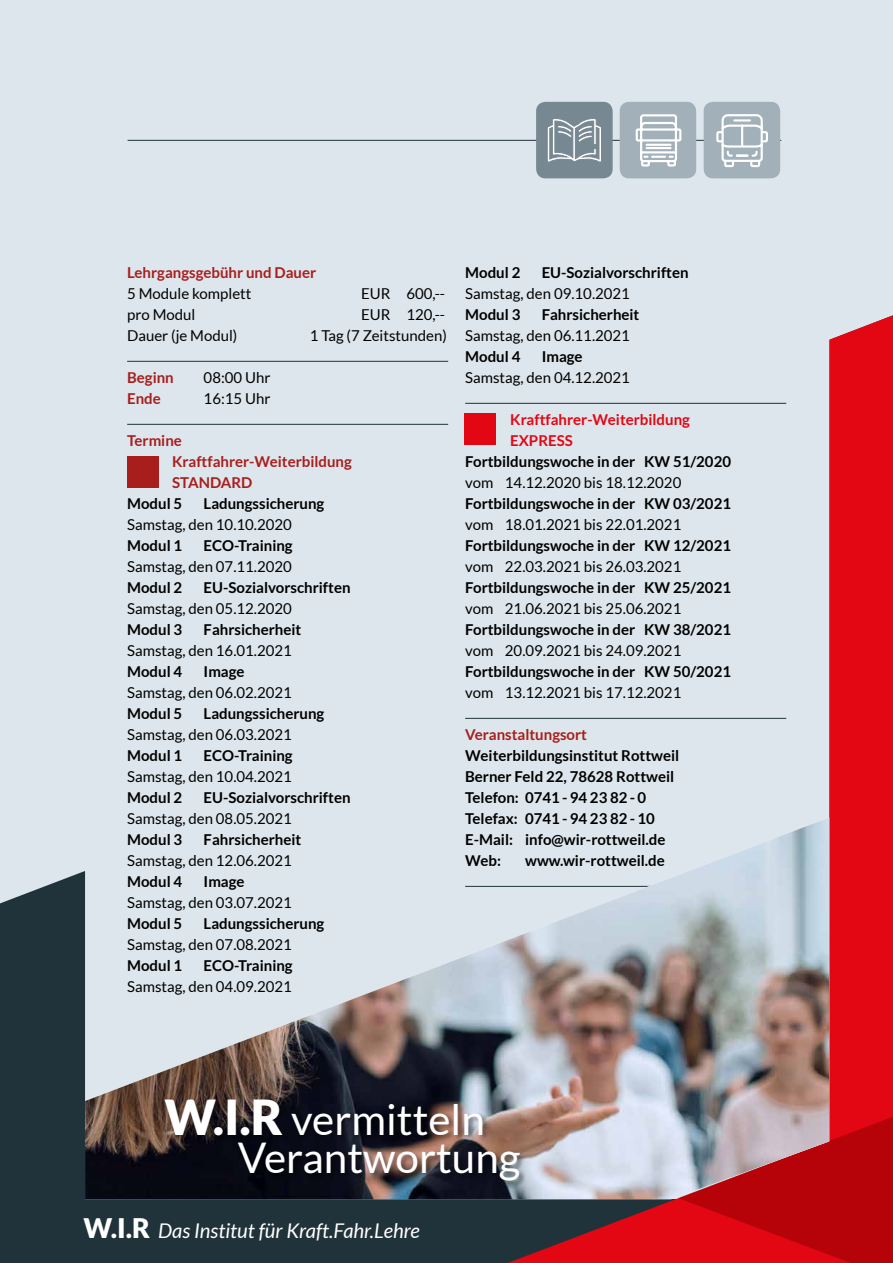
<style>
.page{position:relative;width:893px;height:1263px;background:#fff}
.page>*{position:absolute;margin:0;border:0;box-sizing:border-box;transform-origin:0 0}
.t1{font:42.3px/38.7px "Lato";color:#fff}
.t2{font:italic 20.25px "Lato";color:#fff}
.t3{font:700 15px/21px "Lato";color:#000}
.t4{font:15px "Lato";color:#000}
.t5{font:700 15px/21px "Lato";color:#a81e1c}
.t6{font:700 15px/21px "Lato";color:#e30613}
.s1{font-weight:900;font-size:48.3px}
.s2{font-weight:900;font-style:normal;font-size:27px}
</style>
<div class="page">
<div style="left:0;top:0;width:893px;height:1206px;background:#dde6ec"></div>
<div style="left:85px;top:1199px;width:423px;height:64px;background:#21333a"></div>
<div style="left:0;top:871px;width:85px;height:392px;background:#21333a"></div>
<svg style="left:829px;top:315px;width:64px;height:797px;fill:#e30613"></svg>
<svg style="left:508px;top:1199px;width:170px;height:64px"></svg>
<svg style="left:678px;top:1112px;width:215px;height:151px"></svg>
<hr style="left:128px;top:140px;width:653px;height:1px;background:#21333a">
<div style="left:128px;top:456px;width:31px;height:31px;background:#a81e1c"></div>
<div style="left:536px;top:102px;width:77px;height:76px;background:#778892;border-radius:9px"></div>
<div style="left:620px;top:102px;width:76px;height:76px;background:#a2b0b9;border-radius:9px"></div>
<div style="left:704px;top:102px;width:76px;height:76px;background:#a2b0b9;border-radius:9px"></div>
<svg style="left:547px;top:119px;width:54px;height:43px"></svg>
<svg style="left:635px;top:114px;width:47px;height:53px"></svg>
<svg style="left:716px;top:114px;width:52px;height:54px"></svg>
<hr style="left:127px;top:361px;width:321px;height:1px;background:#21333a">
<hr style="left:127px;top:424px;width:321px;height:1px;background:#21333a">
<hr style="left:465px;top:403px;width:321px;height:1px;background:#21333a">
<hr style="left:465px;top:718px;width:321px;height:1px;background:#21333a">
<div style="left:464px;top:414px;width:32px;height:31px;background:#e30613"></div>
<img style="left:85px;top:818px;width:744px;height:381px">
<div style="left:163px;top:1098px;width:364px;height:91px;background:#000;opacity:.5"></div>
<p class="t5" style="left:127px;top:261px;width:191px">Lehrgangsgebühr und Dauer</p>
<p class="t4" style="left:127px;top:285px;width:126px">5 Module komplett</p>
<p class="t4" style="left:361px;top:285px;width:85px">EUR 600,--</p>
<p class="t4" style="left:127px;top:306px;width:70px">pro Modul</p>
<p class="t4" style="left:361px;top:306px;width:85px">EUR 120,--</p>
<p class="t4" style="left:127px;top:327px;width:112px">Dauer (je Modul)</p>
<p class="t4" style="left:310px;top:327px;width:139px">1 Tag (7 Zeitstunden)</p>
<p class="t5" style="left:127px;top:366px;width:48px">Beginn</p>
<p class="t4" style="left:204px;top:369px;width:68px">08:00 Uhr</p>
<p class="t5" style="left:127px;top:387px;width:35px">Ende</p>
<p class="t4" style="left:204px;top:390px;width:68px">16:15 Uhr</p>
<p class="t5" style="left:172px;top:429px;width:181px;text-indent:-45px">Termine<br>Kraftfahrer-Weiterbildung<br>STANDARD</p>
<p class="t3" style="left:127px;top:492px;width:57px">Modul 5</p>
<p class="t3" style="left:204px;top:492px;width:122px">Ladungssicherung</p>
<p class="t4" style="left:127px;top:516px;width:166px">Samstag, den 10.10.2020</p>
<p class="t3" style="left:127px;top:534px;width:57px">Modul 1</p>
<p class="t3" style="left:204px;top:534px;width:91px">ECO-Training</p>
<p class="t4" style="left:127px;top:558px;width:166px">Samstag, den 07.11.2020</p>
<p class="t3" style="left:127px;top:576px;width:57px">Modul 2</p>
<p class="t3" style="left:204px;top:576px;width:148px">EU-Sozialvorschriften</p>
<p class="t4" style="left:127px;top:600px;width:166px">Samstag, den 05.12.2020</p>
<p class="t3" style="left:127px;top:618px;width:57px">Modul 3</p>
<p class="t3" style="left:204px;top:618px;width:99px">Fahrsicherheit</p>
<p class="t4" style="left:127px;top:642px;width:166px">Samstag, den 16.01.2021</p>
<p class="t3" style="left:127px;top:660px;width:57px">Modul 4</p>
<p class="t3" style="left:204px;top:660px;width:42px">Image</p>
<p class="t4" style="left:127px;top:684px;width:166px">Samstag, den 06.02.2021</p>
<p class="t3" style="left:127px;top:702px;width:57px">Modul 5</p>
<p class="t3" style="left:204px;top:702px;width:122px">Ladungssicherung</p>
<p class="t4" style="left:127px;top:726px;width:166px">Samstag, den 06.03.2021</p>
<p class="t3" style="left:127px;top:744px;width:57px">Modul 1</p>
<p class="t3" style="left:204px;top:744px;width:91px">ECO-Training</p>
<p class="t4" style="left:127px;top:768px;width:166px">Samstag, den 10.04.2021</p>
<p class="t3" style="left:127px;top:786px;width:57px">Modul 2</p>
<p class="t3" style="left:204px;top:786px;width:148px">EU-Sozialvorschriften</p>
<p class="t4" style="left:127px;top:810px;width:166px">Samstag, den 08.05.2021</p>
<p class="t3" style="left:127px;top:828px;width:57px">Modul 3</p>
<p class="t3" style="left:204px;top:828px;width:99px">Fahrsicherheit</p>
<p class="t4" style="left:127px;top:852px;width:166px">Samstag, den 12.06.2021</p>
<p class="t3" style="left:127px;top:870px;width:57px">Modul 4</p>
<p class="t3" style="left:204px;top:870px;width:42px">Image</p>
<p class="t4" style="left:127px;top:894px;width:166px">Samstag, den 03.07.2021</p>
<p class="t3" style="left:127px;top:912px;width:57px">Modul 5</p>
<p class="t3" style="left:204px;top:912px;width:122px">Ladungssicherung</p>
<p class="t4" style="left:127px;top:936px;width:166px">Samstag, den 07.08.2021</p>
<p class="t3" style="left:127px;top:954px;width:57px">Modul 1</p>
<p class="t3" style="left:204px;top:954px;width:91px">ECO-Training</p>
<p class="t4" style="left:127px;top:978px;width:166px">Samstag, den 04.09.2021</p>
<p class="t3" style="left:465px;top:261px;width:57px">Modul 2</p>
<p class="t3" style="left:542px;top:261px;width:148px">EU-Sozialvorschriften</p>
<p class="t4" style="left:465px;top:285px;width:166px">Samstag, den 09.10.2021</p>
<p class="t3" style="left:465px;top:303px;width:57px">Modul 3</p>
<p class="t3" style="left:542px;top:303px;width:99px">Fahrsicherheit</p>
<p class="t4" style="left:465px;top:327px;width:166px">Samstag, den 06.11.2021</p>
<p class="t3" style="left:465px;top:345px;width:57px">Modul 4</p>
<p class="t3" style="left:542px;top:345px;width:42px">Image</p>
<p class="t4" style="left:465px;top:369px;width:166px">Samstag, den 04.12.2021</p>
<p class="t6" style="left:510px;top:408px;width:181px">Kraftfahrer-Weiterbildung<br>EXPRESS</p>
<p class="t3" style="left:465px;top:450px;width:267px">Fortbildungswoche in der KW 51/2020</p>
<p class="t4" style="left:465px;top:474px;width:218px">vom 14.12.2020 bis 18.12.2020</p>
<p class="t3" style="left:465px;top:492px;width:267px">Fortbildungswoche in der KW 03/2021</p>
<p class="t4" style="left:465px;top:516px;width:218px">vom 18.01.2021 bis 22.01.2021</p>
<p class="t3" style="left:465px;top:534px;width:267px">Fortbildungswoche in der KW 12/2021</p>
<p class="t4" style="left:465px;top:558px;width:218px">vom 22.03.2021 bis 26.03.2021</p>
<p class="t3" style="left:465px;top:576px;width:267px">Fortbildungswoche in der KW 25/2021</p>
<p class="t4" style="left:465px;top:600px;width:218px">vom 21.06.2021 bis 25.06.2021</p>
<p class="t3" style="left:465px;top:618px;width:267px">Fortbildungswoche in der KW 38/2021</p>
<p class="t4" style="left:465px;top:642px;width:218px">vom 20.09.2021 bis 24.09.2021</p>
<p class="t3" style="left:465px;top:660px;width:267px">Fortbildungswoche in der KW 50/2021</p>
<p class="t4" style="left:465px;top:684px;width:218px">vom 13.12.2021 bis 17.12.2021</p>
<p class="t5" style="left:465px;top:723px;width:123px">Veranstaltungsort</p>
<p class="t3" style="left:465px;top:744px;width:215px">Weiterbildungsinstitut Rottweil<br>Berner Feld 22, 78628 Rottweil<br>Telefon: 0741 - 94 23 82 - 0<br>Telefax: 0741 - 94 23 82 - 10<br>E-Mail: info@wir-rottweil.de<br>Web:</p>
<p class="t3" style="left:525px;top:849px;width:141px">www.wir-rottweil.de</p>
<h1 class="t1" style="left:238px;top:1100px;width:284px;text-indent:-73px"><span class="s1">W.I.R</span> vermitteln<br>Verantwortung</h1>
<h2 class="t2" style="left:84px;top:1219px;width:338px"><span class="s2">W.I.R</span> Das Institut für Kraft.Fahr.Lehre</h2>
</div>
